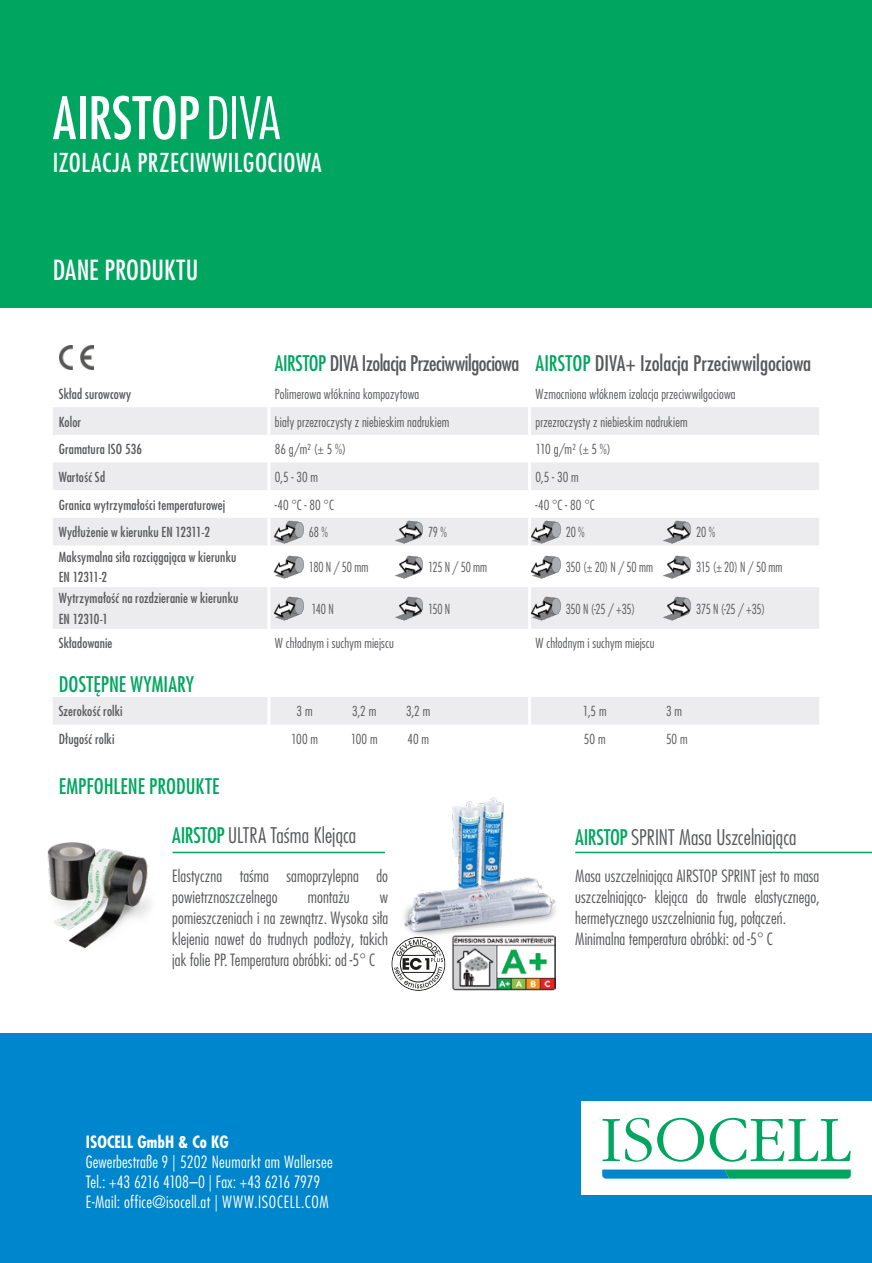
<style>
.page{position:relative;width:872px;height:1263px;background:#fff}
.page>*{position:absolute;margin:0;border:0;box-sizing:border-box;transform-origin:0 0}
.t1{font:500 condensed 57px "Futura LT Pro";color:#fff}
.t2{font:500 condensed 27px "Futura LT Pro";color:#fff}
.t3{font:500 condensed 25.35px "Futura LT Pro";letter-spacing:.02em;color:#fff}
.t4{font:500 condensed 21px "Futura LT Pro";letter-spacing:-.01em;color:#57585a}
.t5{font:300 condensed 21px "Futura LT Pro";letter-spacing:.005em;color:#57585a}
.t6{font:500 condensed 21px "Futura LT Pro";color:#00a660}
.t7{font:300 condensed 16.5px/21px "Futura LT Pro";letter-spacing:.005em;color:#57585a}
.t8{font:300 condensed 16.5px/19.8px "Futura LT Pro";letter-spacing:.02em;color:#fff}
.t9{font:700 condensed 16.5px "Futura LT Pro";color:#fff}
.t10{font:300 condensed 13.5px "Futura LT Pro";letter-spacing:.01em;color:#57585a}
.t11{font:500 condensed 13.5px/20.4px "Futura LT Pro";letter-spacing:.01em;color:#57585a}
.t12{font:300 condensed 13.5px "Futura LT Pro";letter-spacing:.01em;color:#57585a;scale:.92 1}
.s1{font-weight:300}
.s2{color:#00a660}
.s3{font-weight:500;color:#00a660}
</style>
<div class="page">
<img style="left:59px;top:345px;width:34px;height:25px">
<div style="left:0;top:0;width:872px;height:308px;background:#00a660"></div>
<div style="left:0;top:1033px;width:872px;height:230px;background:#0086cc"></div>
<div style="left:581px;top:1101px;width:291px;height:94px;background:#fff"></div>
<svg style="left:602px;top:1118px;width:248px;height:44px"></svg>
<svg style="left:602px;top:1169px;width:248px;height:9px;background:#109c9c"></svg>
<img style="left:47px;top:842px;width:104px;height:107px">
<img style="left:380px;top:797px;width:209px;height:158px">
<img style="left:451px;top:934px;width:104px;height:57px">
<div style="left:392px;top:937px;width:53px;height:53px;border:1px solid #1d1d1b;border-radius:50%"></div>
<svg style="left:394px;top:939px;width:49px;height:49px"></svg>
<hr style="left:173px;top:852px;width:212px;height:1px;background:#00a660">
<hr style="left:575px;top:852px;width:297px;height:1px;background:#00a660">
<svg style="left:53px;top:407px;width:766px;height:317px"></svg>
<hr style="left:528px;top:407px;width:3px;height:28px;background:#fff">
<hr style="left:528px;top:435px;width:3px;height:27px;background:#fff">
<hr style="left:528px;top:462px;width:3px;height:28px;background:#fff">
<hr style="left:528px;top:490px;width:3px;height:28px;background:#fff">
<hr style="left:528px;top:518px;width:3px;height:27px;background:#fff">
<hr style="left:528px;top:545px;width:3px;height:42px;background:#fff">
<hr style="left:528px;top:587px;width:3px;height:42px;background:#fff">
<hr style="left:528px;top:629px;width:3px;height:27px;background:#fff">
<hr style="left:528px;top:697px;width:3px;height:27px;background:#fff">
<hr style="left:267px;top:407px;width:3px;height:28px;background:#fff">
<hr style="left:267px;top:435px;width:3px;height:27px;background:#fff">
<hr style="left:267px;top:462px;width:3px;height:28px;background:#fff">
<hr style="left:267px;top:490px;width:3px;height:28px;background:#fff">
<hr style="left:267px;top:518px;width:3px;height:27px;background:#fff">
<hr style="left:267px;top:545px;width:3px;height:42px;background:#fff">
<hr style="left:267px;top:587px;width:3px;height:42px;background:#fff">
<hr style="left:267px;top:629px;width:3px;height:27px;background:#fff">
<hr style="left:267px;top:697px;width:3px;height:27px;background:#fff">
<img style="left:272px;top:520px;width:33px;height:26px">
<img style="left:391px;top:520px;width:33px;height:26px">
<img style="left:530px;top:520px;width:31px;height:26px">
<img style="left:659px;top:520px;width:33px;height:26px">
<img style="left:272px;top:555px;width:33px;height:25px">
<img style="left:391px;top:555px;width:33px;height:25px">
<img style="left:530px;top:555px;width:31px;height:25px">
<img style="left:659px;top:555px;width:33px;height:25px">
<img style="left:272px;top:597px;width:33px;height:25px">
<img style="left:391px;top:597px;width:33px;height:25px">
<img style="left:530px;top:597px;width:31px;height:25px">
<img style="left:659px;top:597px;width:33px;height:25px">
<h1 class="t1" style="left:53px;top:79px;width:229px">AIRSTOP <span class="s1">DIVA</span></h1>
<h3 class="t3" style="left:53px;top:145px;width:270px">IZOLACJA PRZECIWWILGOCIOWA</h3>
<h2 class="t2" style="left:53px;top:251px;width:147px">DANE PRODUKTU</h2>
<p class="t4" style="left:275px;top:349px;width:538px"><span class="s2">AIRSTOP</span> DIVA Izolacja Przeciwwilgociowa <span class="s2">AIRSTOP</span> DIVA+ Izolacja Przeciwwilgociowa</p>
<p class="t11" style="left:59px;top:383px;width:74px">Skład surowcowy</p>
<p class="t10" style="left:275px;top:385px;width:146px">Polimerowa włóknina kompozytowa</p>
<p class="t10" style="left:535px;top:385px;width:201px">Wzmocniona włóknem izolacja przeciwwilgociowa</p>
<p class="t11" style="left:59px;top:411px;width:24px">Kolor</p>
<p class="t10" style="left:275px;top:413px;width:176px">biały przezroczysty z niebieskim nadrukiem</p>
<p class="t10" style="left:535px;top:413px;width:154px">przezroczysty z niebieskim nadrukiem</p>
<p class="t11" style="left:59px;top:439px;width:85px">Gramatura ISO 536</p>
<p class="t10" style="left:275px;top:441px;width:73px">86 g/m² (± 5 %)</p>
<p class="t10" style="left:535px;top:441px;width:77px">110 g/m² (± 5 %)</p>
<p class="t11" style="left:59px;top:466px;width:48px">Wartość Sd</p>
<p class="t10" style="left:275px;top:468px;width:45px">0,5 - 30 m</p>
<p class="t10" style="left:535px;top:468px;width:45px">0,5 - 30 m</p>
<p class="t11" style="left:59px;top:494px;width:168px">Granica wytrzymałości temperaturowej</p>
<p class="t10" style="left:275px;top:496px;width:61px">-40 °C - 80 °C</p>
<p class="t10" style="left:535px;top:496px;width:61px">-40 °C - 80 °C</p>
<p class="t11" style="left:59px;top:522px;width:153px">Wydłużenie w kierunku EN 12311-2</p>
<p class="t12" style="left:309px;top:524px;width:22px">68 %</p>
<p class="t12" style="left:428px;top:524px;width:22px">79 %</p>
<p class="t12" style="left:566px;top:524px;width:22px">20 %</p>
<p class="t12" style="left:696px;top:524px;width:22px">20 %</p>
<p class="t11" style="left:59px;top:546px;width:179px">Maksymalna siła rozciągająca w kierunku<br>EN 12311-2</p>
<p class="t12" style="left:309px;top:558px;width:66px">180 N / 50 mm</p>
<p class="t12" style="left:428px;top:558px;width:66px">125 N / 50 mm</p>
<p class="t12" style="left:566px;top:558px;width:96px">350 (± 20) N / 50 mm</p>
<p class="t12" style="left:696px;top:558px;width:95px">315 (± 20) N / 50 mm</p>
<p class="t11" style="left:59px;top:588px;width:181px">Wytrzymałość na rozdzieranie w kierunku<br>EN 12310-1</p>
<p class="t12" style="left:311px;top:600px;width:26px">140 N</p>
<p class="t12" style="left:428px;top:600px;width:26px">150 N</p>
<p class="t12" style="left:566px;top:600px;width:77px">350 N (-25 / +35)</p>
<p class="t12" style="left:696px;top:600px;width:77px">375 N (-25 / +35)</p>
<p class="t11" style="left:59px;top:633px;width:55px">Składowanie</p>
<p class="t10" style="left:275px;top:635px;width:120px">W chłodnym i suchym miejscu</p>
<p class="t10" style="left:535px;top:635px;width:120px">W chłodnym i suchym miejscu</p>
<p class="t6" style="left:59px;top:669px;width:137px">DOSTĘPNE WYMIARY</p>
<p class="t11" style="left:59px;top:701px;width:65px">Szerokość rolki</p>
<p class="t10" style="left:297px;top:703px;width:17px">3 m</p>
<p class="t10" style="left:352px;top:703px;width:26px">3,2 m</p>
<p class="t10" style="left:406px;top:703px;width:26px">3,2 m</p>
<p class="t10" style="left:583px;top:703px;width:25px">1,5 m</p>
<p class="t10" style="left:666px;top:703px;width:17px">3 m</p>
<p class="t11" style="left:59px;top:728px;width:57px">Długość rolki</p>
<p class="t10" style="left:291px;top:730px;width:28px">100 m</p>
<p class="t10" style="left:351px;top:730px;width:28px">100 m</p>
<p class="t10" style="left:407px;top:730px;width:23px">40 m</p>
<p class="t10" style="left:584px;top:730px;width:23px">50 m</p>
<p class="t10" style="left:666px;top:730px;width:23px">50 m</p>
<p class="t6" style="left:59px;top:772px;width:162px">EMPFOHLENE PRODUKTE</p>
<p class="t5" style="left:172px;top:822px;width:185px"><span class="s3">AIRSTOP</span> ULTRA Taśma Klejąca</p>
<p class="t5" style="left:575px;top:824px;width:223px"><span class="s3">AIRSTOP</span> SPRINT Masa Uszcelniająca</p>
<p class="t7" style="left:172px;top:865px;width:217px">Elastyczna taśma samoprzylepna do powietrznoszczelnego</p>
<p class="t7" style="left:308px;top:886px;width:43px">montażu</p>
<p class="t7" style="left:172px;top:886px;width:217px;text-align:justify;text-indent:207px">w pomieszczeniach i na zewnątrz. Wysoka siła klejenia nawet do trudnych podłoży, takich jak folie PP. Temperatura obróbki: od -5° C</p>
<p class="t9" style="left:86px;top:1131px;width:144px">ISOCELL GmbH &amp; Co KG</p>
<p class="t8" style="left:86px;top:1152px;width:248px">Gewerbestraße 9 | 5202 Neumarkt am Wallersee<br>Tel.: +43 6216 4108–0 | Fax: +43 6216 7979<br>E-Mail: office@isocell.at | WWW.ISOCELL.COM</p>
<p class="t7" style="left:575px;top:865px;width:246px">Masa uszczelniająca AIRSTOP SPRINT jest to masa uszczelniająco- klejąca do trwale elastycznego, hermetycznego uszczelniania fug, połączeń.<br>Minimalna temperatura obróbki: od -5° C</p>
</div>
